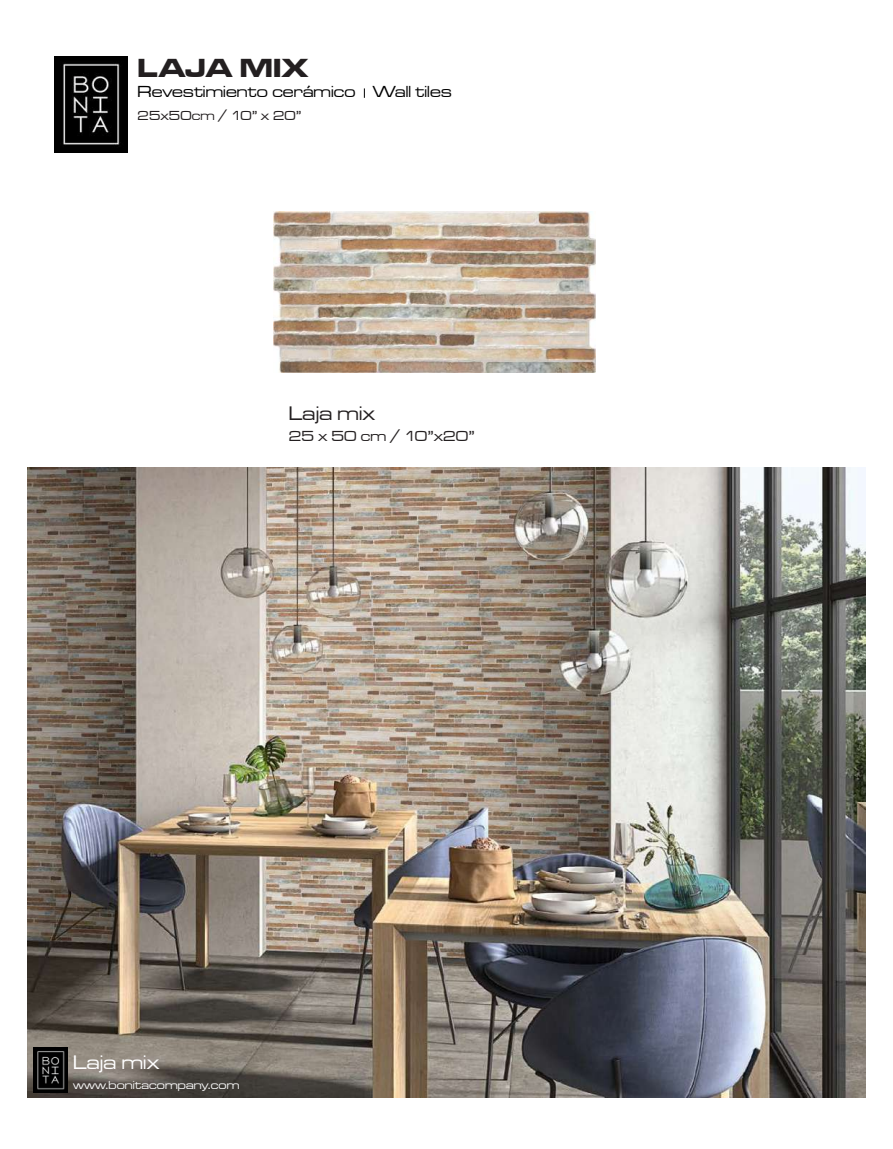
<style>
.page{position:relative;width:893px;height:1149px;background:#fff}
.page>*{position:absolute;margin:0;border:0;box-sizing:border-box;transform-origin:0 0}
.t1{font:27px "Microgramma D Bold Exte";letter-spacing:.01em;color:#231f20}
.t2{font:20.25px "Microgramma D Medi Exte";letter-spacing:.01em;color:#231f20}
.t3{font:20.25px "Microgramma D Medi Exte";letter-spacing:.01em;color:#fff}
.t4{font:16.5px "Microgramma D Medi Exte";letter-spacing:.01em;color:#000}
.t5{font:15px "Microgramma D Medi Exte";letter-spacing:.01em;color:#231f20}
.t6{font:13.5px "Microgramma D Medi Exte";letter-spacing:.01em;color:#231f20}
.t7{font:12px "Microgramma D Medi Exte";letter-spacing:.01em;color:#fafafa}
</style>
<div class="page">
<img style="left:28px;top:467px;width:837px;height:630px">
<img style="left:54px;top:57px;width:73px;height:96px">
<img style="left:273px;top:212px;width:322px;height:160px">
<img style="left:34px;top:1047px;width:34px;height:45px">
<h1 class="t1" style="left:138px;top:49px;width:172px">LAJA MIX</h1>
<p class="t4" style="left:138px;top:81px;width:315px">Revestimiento cerámico Wall tiles</p>
<p class="t6" style="left:138px;top:107px;width:165px">25x50cm / 10” x 20”</p>
<p class="t2" style="left:289px;top:400px;width:88px">Laja mix</p>
<p class="t5" style="left:289px;top:426px;width:187px">25 x 50 cm / 10”x20”</p>
<p class="t3" style="left:73px;top:1049px;width:88px">Laja mix</p>
<p class="t7" style="left:73px;top:1077px;width:168px">www.bonitacompany.com</p>
</div>
